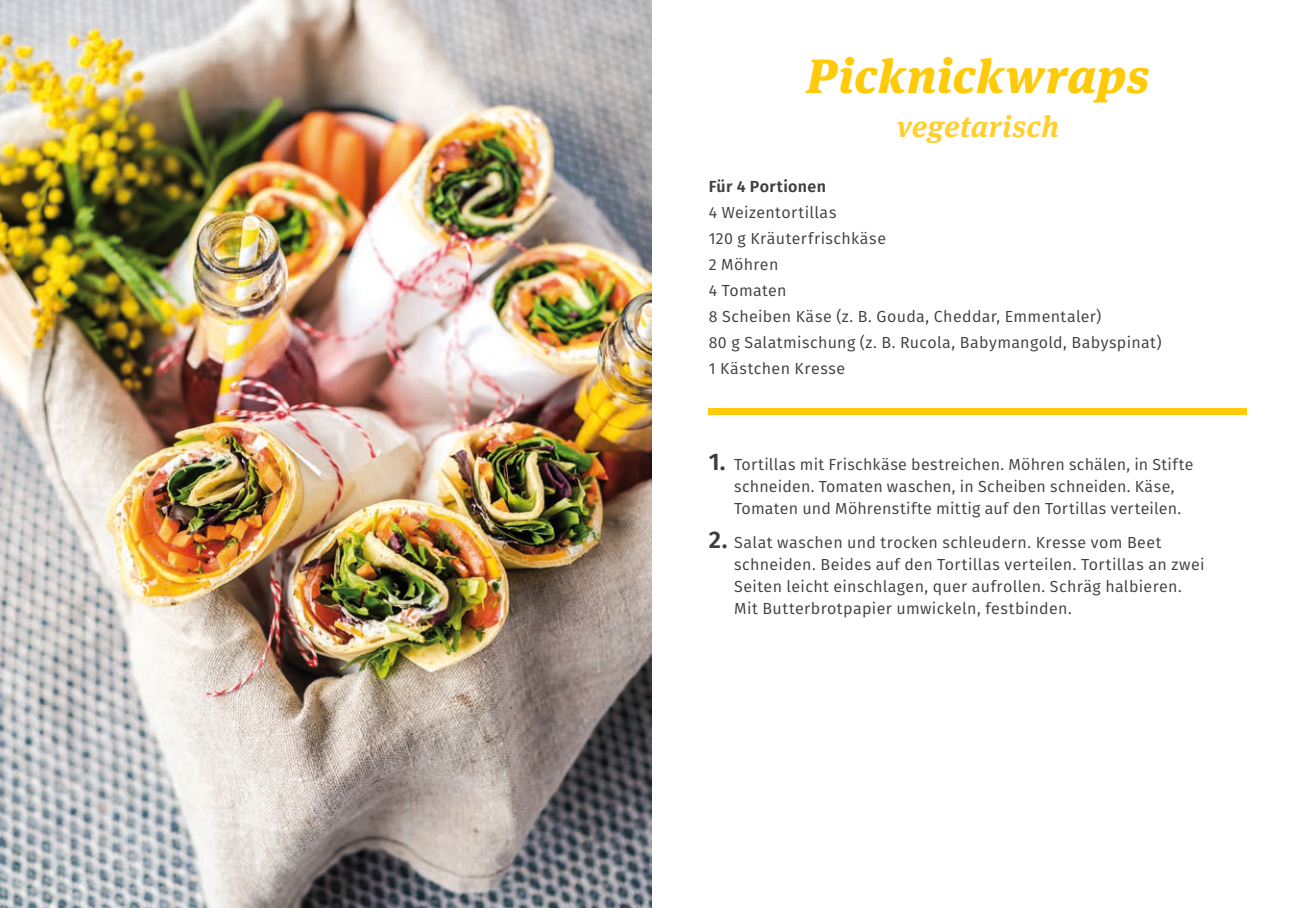
<style>
.page{position:relative;width:1304px;height:908px;background:#fff}
.page>*{position:absolute;margin:0;border:0;box-sizing:border-box;transform-origin:0 0}
.t1{font:italic 900 48px "Meta Serif OT";letter-spacing:.015em;color:#feca0a}
.t2{font:italic 700 30px "Meta Serif OT";letter-spacing:.015em;color:#ffcf2d}
.t3{font:16px/26px "Fira Sans";letter-spacing:.02em;color:#3e3e3f}
.t4{font:600 16px "Fira Sans";letter-spacing:.025em;color:#3e3e3f}
.s1{font-weight:600;font-size:24px}
</style>
<div class="page">
<img style="left:0;top:0;width:652px;height:907px">
<div style="left:709px;top:408px;width:538px;height:6px;background:#feca0a"></div>
<h1 class="t1" style="left:806px;top:46px;width:345px">Picknickwraps</h1>
<h2 class="t2" style="left:897px;top:108px;width:163px">vegetarisch</h2>
<p class="t4" style="left:709px;top:173px;width:119px">Für 4 Portionen</p>
<p class="t3" style="left:709px;top:198px;width:454px">4 Weizentortillas<br>120 g Kräuterfrischkäse<br>2 Möhren<br>4 Tomaten<br>8 Scheiben Käse (z. B. Gouda, Cheddar, Emmentaler)<br>80 g Salatmischung (z. B. Rucola, Babymangold, Babyspinat)<br>1 Kästchen Kresse</p>
<p class="t3" style="left:734px;top:452px;width:461px;line-height:22px;text-indent:-26px"><span class="s1">1.</span> Tortillas mit Frischkäse bestreichen. Möhren schälen, in Stifte schneiden. Tomaten waschen, in Scheiben schneiden. Käse,<br>Tomaten und Möhrenstifte mittig auf den Tortillas verteilen.</p>
<p class="t3" style="left:734px;top:530px;width:472px;line-height:22px;text-indent:-26px"><span class="s1">2.</span> Salat waschen und trocken schleudern. Kresse vom Beet schneiden. Beides auf den Tortillas verteilen. Tortillas an zwei Seiten leicht einschlagen, quer aufrollen. Schräg halbieren.<br>Mit Butterbrotpapier umwickeln, festbinden.</p>
</div>
